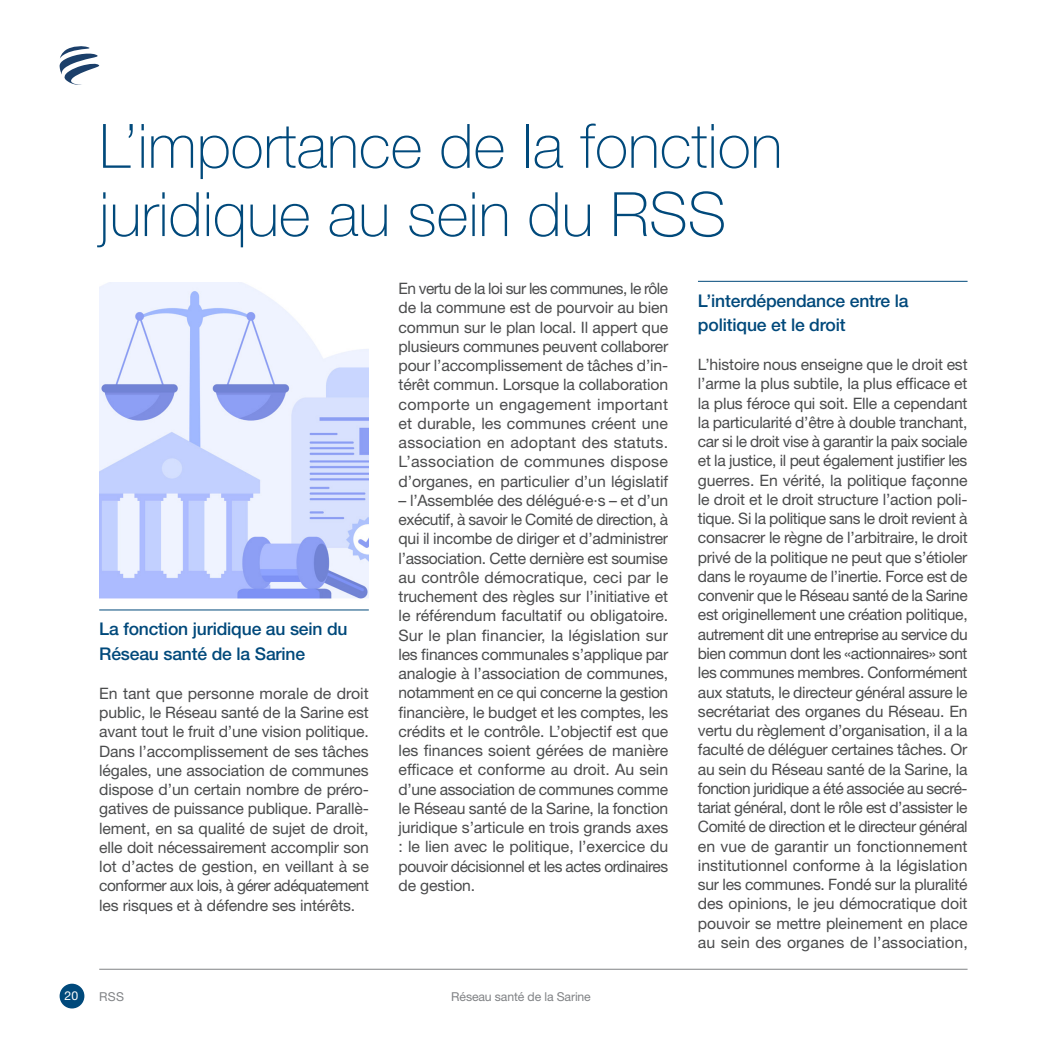
<style>
.page{position:relative;width:1042px;height:1042px;background:#fff}
.page>*{position:absolute;margin:0;border:0;box-sizing:border-box;transform-origin:0 0}
.Titre_Niv1{font:100 61.25px/68.2px "Helvetica Neue LT Std";color:#00497b}
.Titre_niv2{font:500 17.5px/24.5px "Helvetica Neue LT Std";letter-spacing:-.01em;color:#00497b}
.Para_Classic{font:15.75px/19.2px "Helvetica Neue LT Std";letter-spacing:-.01em;color:#4b4c4d;text-align:justify}
.t1{font:12.25px "Helvetica Neue LT Std";letter-spacing:-.01em;color:#808285}
.t2{font:12.25px "Helvetica Neue LT Std";color:#fff}
</style>
<div class="page">
<div style="left:60px;top:983px;width:24px;height:25px;background:#00497b;border-radius:50%"></div>
<hr style="left:99px;top:969px;width:868px;height:1px;background:#808285">
<svg style="left:60px;top:46px;width:40px;height:39px"></svg>
<hr style="left:99px;top:609px;width:270px;height:1px;background:#00497b">
<hr style="left:698px;top:281px;width:269px;height:1px;background:#00497b">
<img style="left:99px;top:283px;width:270px;height:316px">
<p class="Titre_Niv1" style="left:99px;top:112px;width:685px">L’importance de la fonction juridique au sein du RSS</p>
<p class="Titre_niv2" style="left:99px;top:616px;width:250px">La fonction juridique au sein du<br>Réseau santé de la Sarine</p>
<p class="Para_Classic" style="left:99px;top:683px;width:271px">En tant que personne morale de droit public, le Réseau santé de la Sarine est avant tout le fruit d’une vision politique.<br>Dans l’accomplissement de ses tâches légales, une association de communes dispose d’un certain nombre de préro&shy;gatives de puissance publique. Parallè&shy;lement, en sa qualité de sujet de droit, elle doit nécessairement accomplir son lot d’actes de gestion, en veillant à se conformer aux lois, à gérer adéquatement les risques et à défendre ses intérêts.</p>
<p class="Para_Classic" style="left:399px;top:279px;width:271px">En vertu de la loi sur les communes, le rôle de la commune est de pourvoir au bien commun sur le plan local. Il appert que plusieurs communes peuvent collaborer pour l’accomplissement de tâches d’in&shy;térêt commun. Lorsque la collaboration comporte un engagement important et durable, les communes créent une association en adoptant des statuts.<br>L’association de communes dispose d’organes, en particulier d’un législatif</p>
<p class="Para_Classic" style="left:399px;top:490px;width:271px">– l’Assemblée des délégué·e·s – et d’un exécutif, à savoir le Comité de direction, à qui il incombe de diriger et d’administrer l’association. Cette dernière est soumise au contrôle démocratique, ceci par le truchement des règles sur l’initiative et le référendum facultatif ou obligatoire.<br>Sur le plan financier, la législation sur les finances communales s’applique par analogie à l’association de communes, notamment en ce qui concerne la gestion financière, le budget et les comptes, les crédits et le contrôle. L’objectif est que les finances soient gérées de manière efficace et conforme au droit. Au sein d’une association de communes comme le Réseau santé de la Sarine, la fonction juridique s’articule en trois grands axes : le lien avec le politique, l’exercice du pouvoir décisionnel et les actes ordinaires de gestion.</p>
<p class="t2" style="left:65px;top:989px;width:15px">20</p>
<p class="t1" style="left:99px;top:989px;width:26px">RSS</p>
<p class="t1" style="left:451px;top:989px;width:141px">Réseau santé de la Sarine</p>
<p class="Titre_niv2" style="left:698px;top:288px;width:212px">L’interdépendance entre la politique et le droit</p>
<p class="Para_Classic" style="left:698px;top:355px;width:271px">L’histoire nous enseigne que le droit est l’arme la plus subtile, la plus efficace et la plus féroce qui soit. Elle a cependant la particularité d’être à double tranchant, car si le droit vise à garantir la paix sociale et la justice, il peut également justifier les guerres. En vérité, la politique façonne le droit et le droit structure l’action poli&shy;tique. Si la politique sans le droit revient à consacrer le règne de l’arbitraire, le droit privé de la politique ne peut que s’étioler dans le royaume de l’inertie. Force est de convenir que le Réseau santé de la Sarine est originellement une création politique, autrement dit une entreprise au service du bien commun dont les «actionnaires» sont les communes membres. Conformément aux statuts, le directeur général assure le secrétariat des organes du Réseau. En vertu du règlement d’organisation, il a la faculté de déléguer certaines tâches. Or au sein du Réseau santé de la Sarine, la fonction juridique a été associée au secré&shy;tariat général, dont le rôle est d’assister le Comité de direction et le directeur général en vue de garantir un fonctionnement institutionnel conforme à la législation sur les communes. Fondé sur la pluralité des opinions, le jeu démocratique doit pouvoir se mettre pleinement en place au sein des organes de l’association,</p>
</div>
